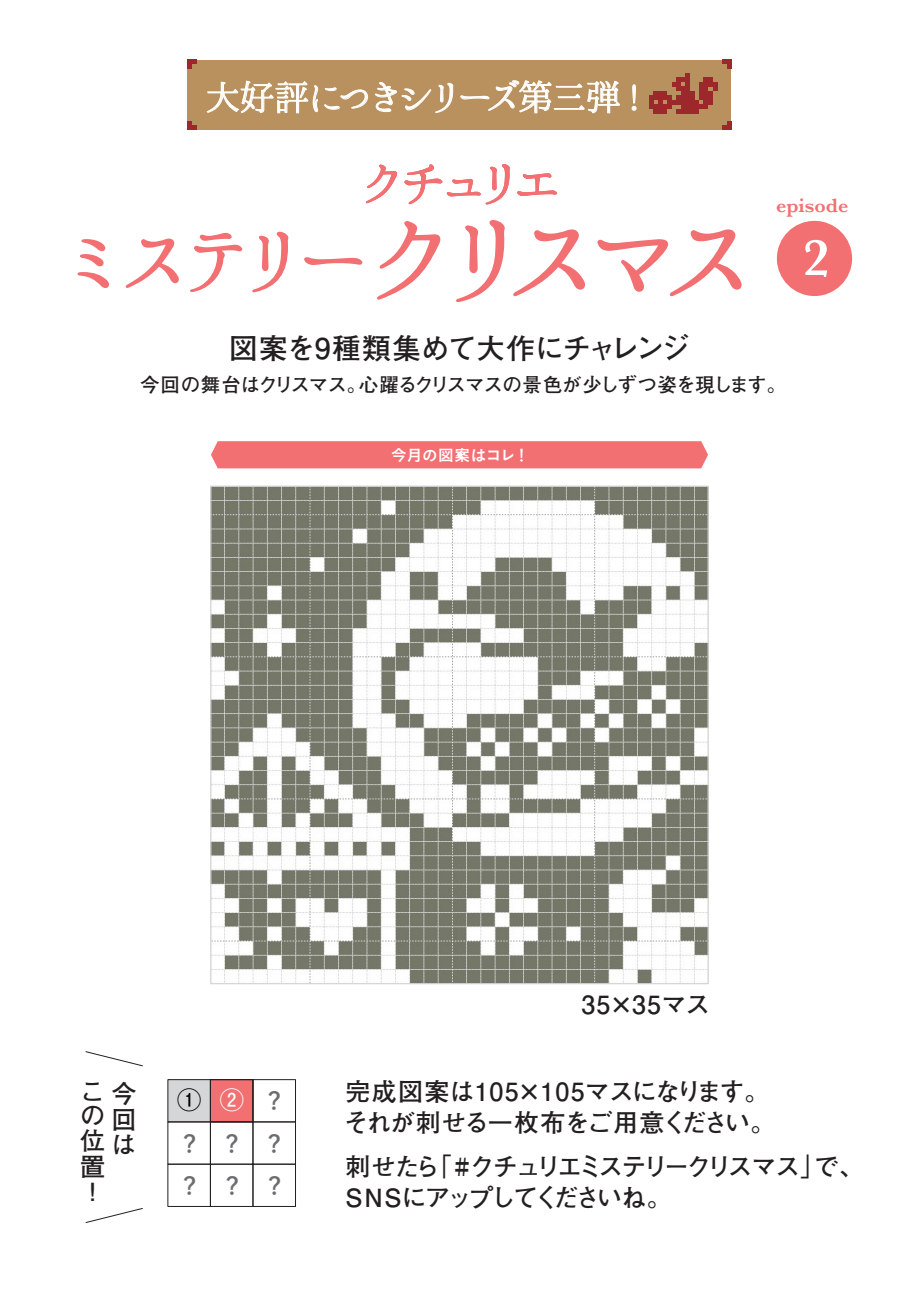
<style>
.page{position:relative;width:919px;height:1289px;background:#fff}
.page>*{position:absolute;margin:0;border:0;box-sizing:border-box;transform-origin:0 0}
.t1{font:71.1px "Hannari Mincho";letter-spacing:-.155em;color:#f26f72}
.t2{font:600 53.4px "Baskerville";color:#fff}
.t3{font:47.25px "Hannari Mincho";letter-spacing:-.155em;color:#f26f72}
.t4{font:35.25px "Hannari Mincho";letter-spacing:-.09em;color:#fff}
.t5{font:700 28.65px "Futo Go B101 Pr 6";letter-spacing:-.015em;color:#231f20}
.t6{font:700 25.05px/31.3px "Futo Go B101 Pr 6";letter-spacing:-.125em;color:#231f20}
.t7{font:700 25.05px/31.3px "Futo Go B101 Pr 6";letter-spacing:-.02em;color:#231f20}
.t8{font:700 25.05px/24.6px "Futo Go B101 Pr 6";letter-spacing:-.07em;color:#231f20}
.t9{font:700 24.15px "Futo Go B101 Pro";color:#030303}
.t10{font:22.5px/42.3px "Koburina Go Std N W6";color:#6c6d70}
.t11{font:600 20.1px "Baskerville";color:#f26f72}
.t12{font:700 19.5px "Futo Go B101 Pr 6";letter-spacing:-.05em;color:#231f20}
.t13{font:15.6px "Koburina Go Std N W6";letter-spacing:.015em;color:#fff}
.s1{font-size:96.9px}
.s2{color:#fff}
</style>
<div class="page">
<div style="left:168px;top:1079px;width:42px;height:42px;background:#d5d6d7"></div>
<div style="left:210px;top:1079px;width:43px;height:42px;background:#f26f72"></div>
<img style="left:213px;top:488px;width:493px;height:493px">
<div style="left:211px;top:441px;width:497px;height:27px;background:#f26f72"></div>
<svg style="left:85px;top:1051px;width:58px;height:15px"></svg>
<svg style="left:85px;top:1208px;width:58px;height:15px"></svg>
<div style="left:253px;top:1121px;width:43px;height:43px;border:1px solid #231f20"></div>
<div style="left:253px;top:1079px;width:43px;height:43px;border:1px solid #231f20"></div>
<div style="left:210px;top:1121px;width:43px;height:43px;border:1px solid #231f20"></div>
<div style="left:210px;top:1079px;width:43px;height:43px;border:1px solid #231f20"></div>
<div style="left:210px;top:1163px;width:43px;height:43px;border:1px solid #231f20"></div>
<div style="left:253px;top:1163px;width:43px;height:43px;border:1px solid #231f20"></div>
<div style="left:168px;top:1079px;width:42px;height:43px;border:1px solid #231f20"></div>
<div style="left:776px;top:221px;width:76px;height:75px;background:#f26f72;border-radius:50%"></div>
<svg style="left:377px;top:221px;width:64px;height:79px"></svg>
<svg style="left:456px;top:220px;width:49px;height:83px"></svg>
<svg style="left:513px;top:229px;width:72px;height:68px"></svg>
<svg style="left:597px;top:229px;width:145px;height:68px"></svg>
<svg style="left:77px;top:239px;width:32px;height:49px"></svg>
<svg style="left:125px;top:238px;width:54px;height:50px"></svg>
<svg style="left:190px;top:232px;width:53px;height:60px"></svg>
<svg style="left:252px;top:231px;width:37px;height:62px"></svg>
<svg style="left:304px;top:257px;width:59px;height:8px"></svg>
<svg style="left:365px;top:164px;width:32px;height:40px"></svg>
<svg style="left:404px;top:164px;width:106px;height:41px"></svg>
<svg style="left:517px;top:173px;width:40px;height:23px"></svg>
<div style="left:187px;top:60px;width:544px;height:70px;background:#b9915f"></div>
<svg style="left:187px;top:60px;width:9px;height:9px"></svg>
<svg style="left:187px;top:121px;width:9px;height:9px"></svg>
<svg style="left:722px;top:121px;width:9px;height:9px"></svg>
<svg style="left:649px;top:60px;width:82px;height:53px"></svg>
<svg style="left:207px;top:81px;width:161px;height:32px"></svg>
<svg style="left:375px;top:82px;width:78px;height:31px"></svg>
<svg style="left:460px;top:80px;width:160px;height:33px"></svg>
<svg style="left:631px;top:85px;width:5px;height:26px"></svg>
<h3 class="t4" style="left:205px;top:78px;width:435px">大好評につきシリーズ第三弾 !</h3>
<h3 class="t3" style="left:358px;top:157px;width:204px">クチュリエ</h3>
<h1 class="t1" style="left:57px;top:222px;width:701px">ミステリー<span class="s1">クリスマス</span></h1>
<p class="t5" style="left:229px;top:325px;width:463px">図案を9種類集めて大作にチャレンジ</p>
<p class="t11" style="left:776px;top:191px;width:74px">episode</p>
<h2 class="t2" style="left:802px;top:220px;width:28px">2</h2>
<p class="t12" style="left:140px;top:368px;width:647px">今回の舞台はクリスマス。心躍るクリスマスの景色が少しずつ姿を現します。</p>
<p class="t13" style="left:391px;top:443px;width:140px">今月の図案はコレ！</p>
<p class="t8" style="left:80px;top:1079px;width:57px">こ今の<br>位<br>置<br>！</p>
<p class="t8" style="left:111px;top:1106px;width:24px">回は</p>
<p class="t9" style="left:177px;top:1080px;width:68px">① <span class="s2">②</span></p>
<p class="t10" style="left:221px;top:1080px;width:66px;text-align:right">？<br>？ ？</p>
<p class="t10" style="left:178px;top:1122px;width:109px">？<br>？？？</p>
<p class="t8" style="left:581px;top:991px;width:130px">35×35マス</p>
<p class="t7" style="left:343px;top:1074px;width:433px">完成図案は105×105マスになります。それが刺せる一枚布をご用意ください。</p>
<p class="t6" style="left:345px;top:1149px;width:520px">刺せたら「#クチュリエミステリークリスマス」で、<br>S N Sにアップしてくださいね。</p>
</div>
